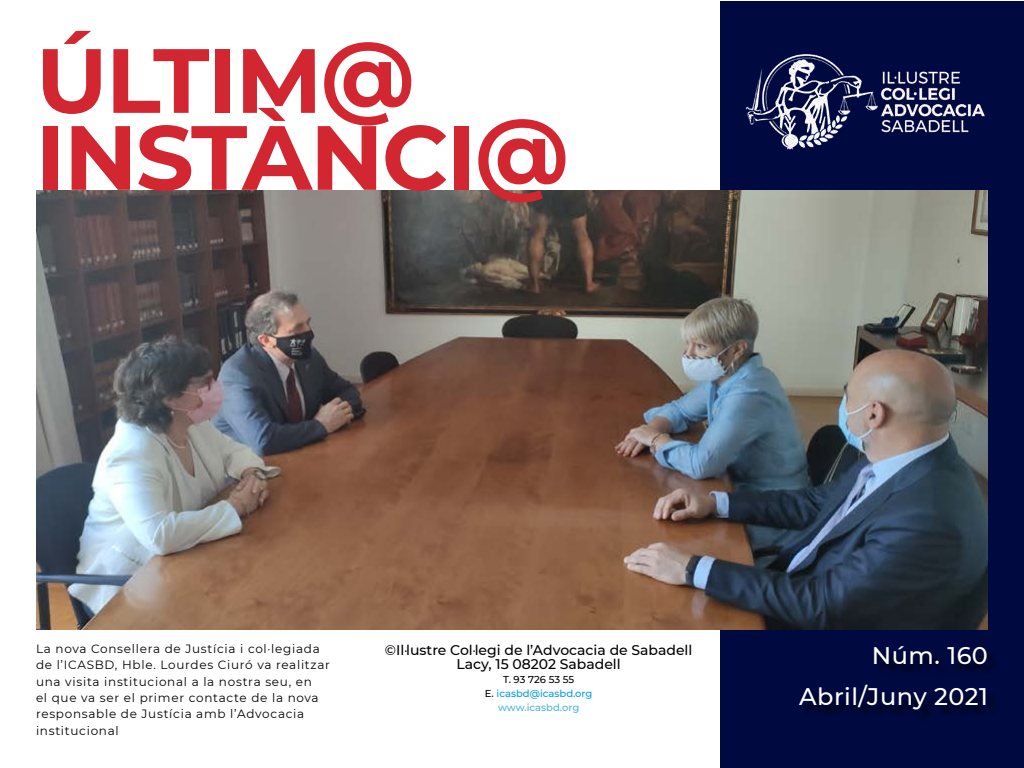
<style>
.page{position:relative;width:1024px;height:768px;background:#fff}
.page>*{position:absolute;margin:0;border:0;box-sizing:border-box;transform-origin:0 0}
.t1{font:700 91px/77px "Montserrat";letter-spacing:-.02em;color:#d22630}
.t2{font:500 24px/41px "Montserrat";letter-spacing:.02em;color:#fff;text-align:right}
.t3{font:500 14px/14px "Montserrat";color:#000;text-align:center}
.t4{font:12px/16.4px "Montserrat";letter-spacing:.06em;color:#000}
.t5{font:500 10px/14px "Montserrat";color:#009fe3;text-align:center}
.s1{color:#000}
.s2{color:#4eb4e1}
</style>
<div class="page">
<div style="left:720px;top:1px;width:304px;height:767px;background:#000a41"></div>
<img style="left:36px;top:191px;width:952px;height:439px">
<div style="left:801px;top:649px;width:199px;height:74px;background:#000;opacity:.75"></div>
<img style="left:745px;top:54px;width:240px;height:96px">
<h1 class="t1" style="left:36px;top:37px;width:534px">ÚLTIM@<br>INSTÀNCI@</h1>
<p class="t4" style="left:36px;top:640px;width:296px">La nova Consellera de Justícia i col·legiada de l’ICASBD, Hble. Lourdes Ciuró va realitzar una visita institucional a la nostra seu, en<br>el que va ser el primer contacte de la nova responsable de Justícia amb l’Advocacia institucional</p>
<p class="t3" style="left:385px;top:642px;width:309px">©Il·lustre Col·legi de l’Advocacia de Sabadell<br>Lacy, 15 08202 Sabadell</p>
<p class="t5" style="left:485px;top:672px;width:109px"><span class="s1">T. 93 726 53 55<br>E.</span> icasbd@icasbd.org <span class="s2">www.icasbd.org</span></p>
<h2 class="t2" style="left:799px;top:634px;width:190px">Núm. 160<br>Abril/Juny 2021</h2>
</div>
